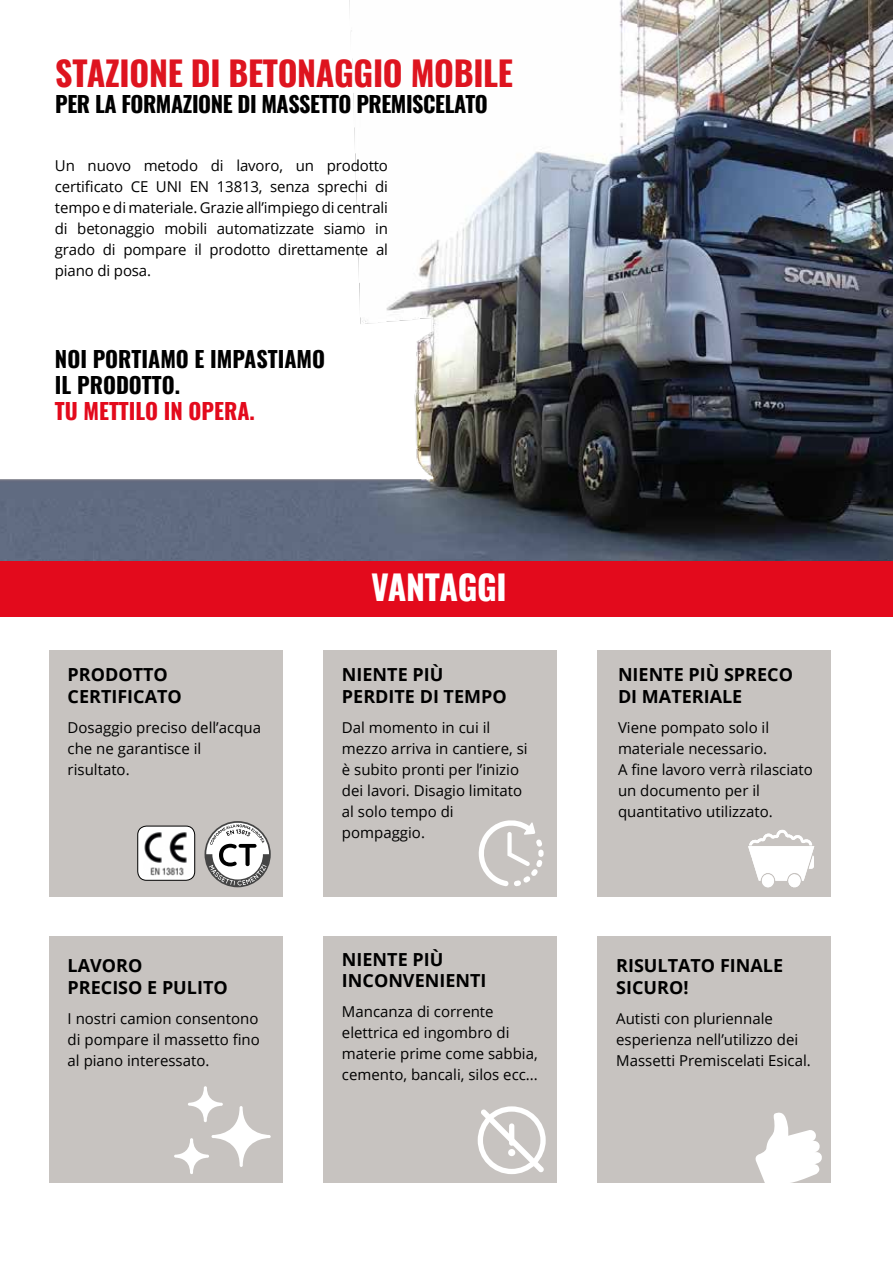
<style>
.page{position:relative;width:893px;height:1263px;background:#fff}
.page>*{position:absolute;margin:0;border:0;box-sizing:border-box;transform-origin:0 0}
.t1{font:700 33.9px "Oswald";letter-spacing:-.01em;color:#de141f}
.t2{font:700 33.9px "Oswald";letter-spacing:-.01em;color:#fff}
.t3{font:700 22.2px "Oswald";letter-spacing:-.02em;color:#000}
.t4{font:700 22.2px/26.1px "Oswald";color:#000}
.t5{font:700 22.2px "Oswald";color:#e30a1c}
.t6{font:700 18px/21.6px "Open Sans";color:#000}
.t7{font:15px/21px "Open Sans";color:#000}
</style>
<div class="page">
<div style="left:49px;top:650px;width:234px;height:247px;background:#c7c3c0"></div>
<div style="left:49px;top:936px;width:234px;height:246px;background:#c7c3c0"></div>
<div style="left:323px;top:650px;width:234px;height:247px;background:#c7c3c0"></div>
<div style="left:597px;top:650px;width:234px;height:247px;background:#c7c3c0"></div>
<div style="left:323px;top:936px;width:234px;height:246px;background:#c7c3c0"></div>
<div style="left:597px;top:936px;width:234px;height:246px;background:#c7c3c0"></div>
<img style="left:0;top:0;width:893px;height:561px">
<div style="left:0;top:561px;width:893px;height:56px;background:#e30a1c"></div>
<hr style="left:892px;top:726px;width:1px;height:56px;background:#e30a1c">
<hr style="left:892px;top:47px;width:1px;height:56px;background:#e30a1c">
<svg style="left:478px;top:820px;width:66px;height:66px"></svg>
<svg style="left:478px;top:1106px;width:68px;height:68px"></svg>
<svg style="left:174px;top:1086px;width:97px;height:88px"></svg>
<svg style="left:748px;top:829px;width:66px;height:59px"></svg>
<svg style="left:755px;top:1112px;width:68px;height:71px"></svg>
<svg style="left:205px;top:821px;width:66px;height:66px"></svg>
<div style="left:138px;top:826px;width:57px;height:54px;background:#fff;border-radius:9px"></div>
<div style="left:137px;top:826px;width:58px;height:55px;border:1px solid #000;border-radius:9px"></div>
<img style="left:144px;top:832px;width:43px;height:44px">
<h1 class="t1" style="left:55px;top:56px;width:459px">STAZIONE DI BETONAGGIO MOBILE</h1>
<h2 class="t3" style="left:55px;top:93px;width:434px">PER LA FORMAZIONE DI MASSETTO PREMISCELATO</h2>
<p class="t7" style="left:55px;top:155px;width:335px;text-align:justify">Un nuovo metodo di lavoro, un prodotto certificato CE UNI EN 13813, senza sprechi di tempo e di materiale. Grazie all’impiego di centrali di betonaggio mobili automatizzate siamo in grado di pompare il prodotto direttamente al piano di posa.</p>
<h2 class="t4" style="left:55px;top:347px;width:272px">NOI PORTIAMO E IMPASTIAMO<br>IL PRODOTTO.</h2>
<h2 class="t5" style="left:55px;top:399px;width:202px">TU METTILO IN OPERA.</h2>
<p class="t6" style="left:68px;top:663px;width:116px">PRODOTTO<br>CERTIFICATO</p>
<p class="t7" style="left:68px;top:716px;width:195px">Dosaggio preciso dell’acqua che ne garantisce il risultato.</p>
<p class="t6" style="left:68px;top:955px;width:162px">LAVORO<br>PRECISO E PULITO</p>
<p class="t7" style="left:68px;top:1008px;width:194px;text-align:justify">I nostri camion consentono di pompare il massetto fino al piano interessato.</p>
<h1 class="t2" style="left:371px;top:570px;width:137px">VANTAGGI</h1>
<p class="t6" style="left:342px;top:663px;width:166px">NIENTE PIÙ<br>PERDITE DI TEMPO</p>
<p class="t7" style="left:342px;top:716px;width:187px">Dal momento in cui il mezzo arriva in cantiere, si è subito pronti per l’inizio dei lavori. Disagio limitato al solo tempo di pompaggio.</p>
<p class="t6" style="left:342px;top:948px;width:146px;line-height:21px">NIENTE PIÙ<br>INCONVENIENTI</p>
<p class="t7" style="left:342px;top:1000px;width:197px">Mancanza di corrente elettrica ed ingombro di materie prime come sabbia, cemento, bancali, silos ecc...</p>
<p class="t6" style="left:618px;top:663px;width:177px">NIENTE PIÙ SPRECO<br>DI MATERIALE</p>
<p class="t7" style="left:618px;top:716px;width:196px">Viene pompato solo il materiale necessario.<br>A fine lavoro verrà rilasciato un documento per il quantitativo utilizzato.</p>
<p class="t6" style="left:616px;top:955px;width:168px">RISULTATO FINALE<br>SICURO!</p>
<p class="t7" style="left:616px;top:1008px;width:196px">Autisti con pluriennale esperienza nell’utilizzo dei<br>Massetti Premiscelati Esical.</p>
</div>
